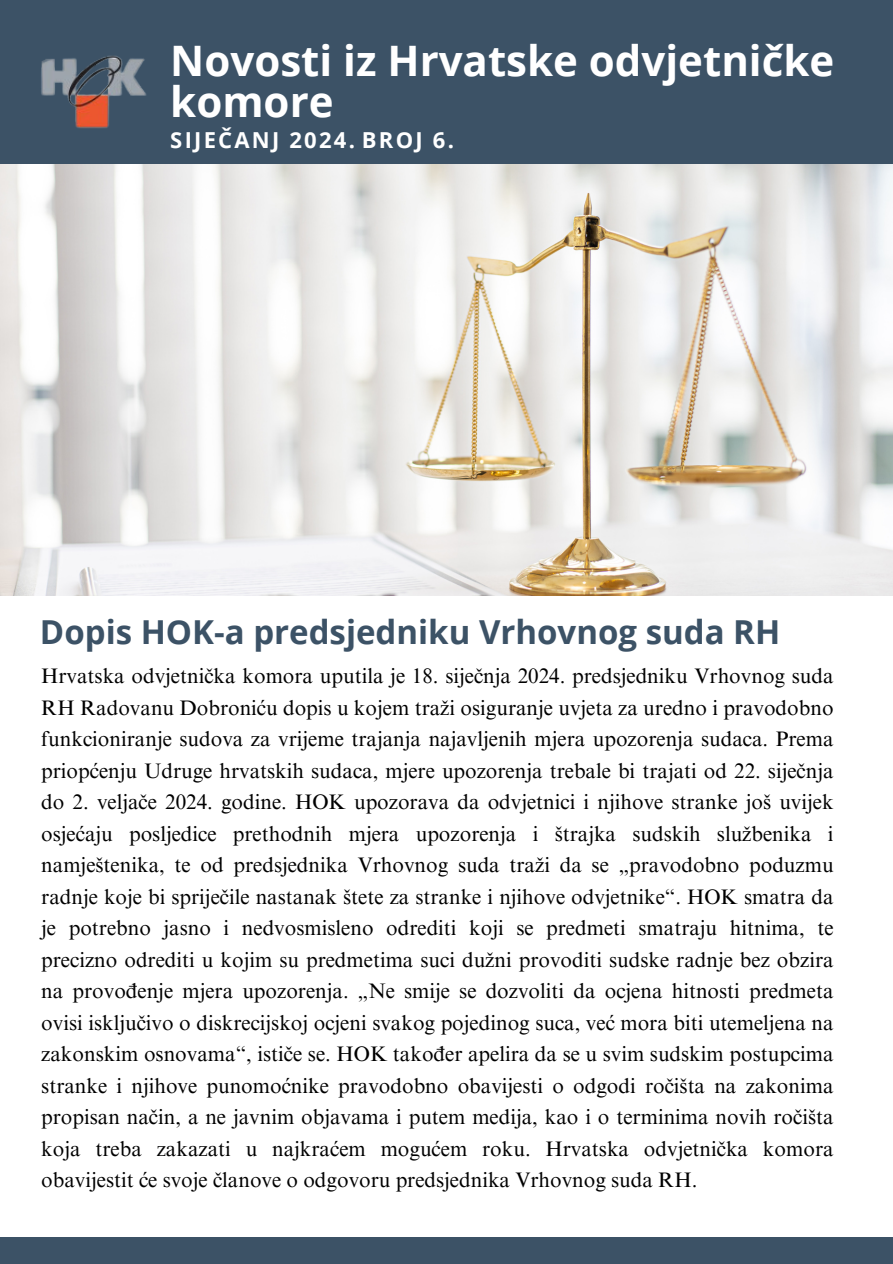
<style>
.page{position:relative;width:893px;height:1264px;background:#fff}
.page>*{position:absolute;margin:0;border:0;box-sizing:border-box;transform-origin:0 0}
.t1{font:700 42px/41.7px "Open Sans";color:#fff}
.t2{font:700 33px "Open Sans";color:#3c5266}
.t3{font:700 22.05px "Open Sans";letter-spacing:.1em;color:#fff}
.t4{font:21px/31.5px "Times NRMT Pro";color:#000;text-align:justify}
</style>
<div class="page">
<div style="left:0;top:0;width:892px;height:186px;background:#3c5266"></div>
<div style="left:0;top:1237px;width:892px;height:26px;background:#3c5266"></div>
<img style="left:41px;top:55px;width:106px;height:74px">
<img style="left:0;top:165px;width:892px;height:431px">
<h3 class="t1" style="left:170px;top:39px;width:665px">Novosti iz Hrvatske odvjetničke komore</h3>
<h3 class="t3" style="left:170px;top:124px;width:285px">SIJEČANJ 2024. BROJ 6.</h3>
<p class="t2" style="left:40px;top:608px;width:741px">Dopis HOK-a predsjedniku Vrhovnog suda RH</p>
<p class="t4" style="left:41px;top:663px;width:793px">Hrvatska odvjetnička komora uputila je 18. siječnja 2024. predsjedniku Vrhovnog suda RH Radovanu Dobroniću dopis u kojem traži osiguranje uvjeta za uredno i pravodobno funkcioniranje sudova za vrijeme trajanja najavljenih mjera upozorenja sudaca. Prema priopćenju Udruge hrvatskih sudaca, mjere upozorenja trebale bi trajati od 22. siječnja do 2. veljače 2024. godine. HOK upozorava da odvjetnici i njihove stranke još uvijek osjećaju posljedice prethodnih mjera upozorenja i štrajka sudskih službenika i namještenika, te od predsjednika Vrhovnog suda traži da se „pravodobno poduzmu radnje koje bi spriječile nastanak štete za stranke i njihove odvjetnike“. HOK smatra da je potrebno jasno i nedvosmisleno odrediti koji se predmeti smatraju hitnima, te precizno odrediti u kojim su predmetima suci dužni provoditi sudske radnje bez obzira na provođenje mjera upozorenja. „Ne smije se dozvoliti da ocjena hitnosti predmeta ovisi isključivo o diskrecijskoj ocjeni svakog pojedinog suca, već mora biti utemeljena na zakonskim osnovama“, ističe se. HOK također apelira da se u svim sudskim postupcima stranke i njihove punomoćnike pravodobno obavijesti o odgodi ročišta na zakonima propisan način, a ne javnim objavama i putem medija, kao i o terminima novih ročišta koja treba zakazati u najkraćem mogućem roku. Hrvatska odvjetnička komora obavijestit će svoje članove o odgovoru predsjednika Vrhovnog suda RH.</p>
</div>
